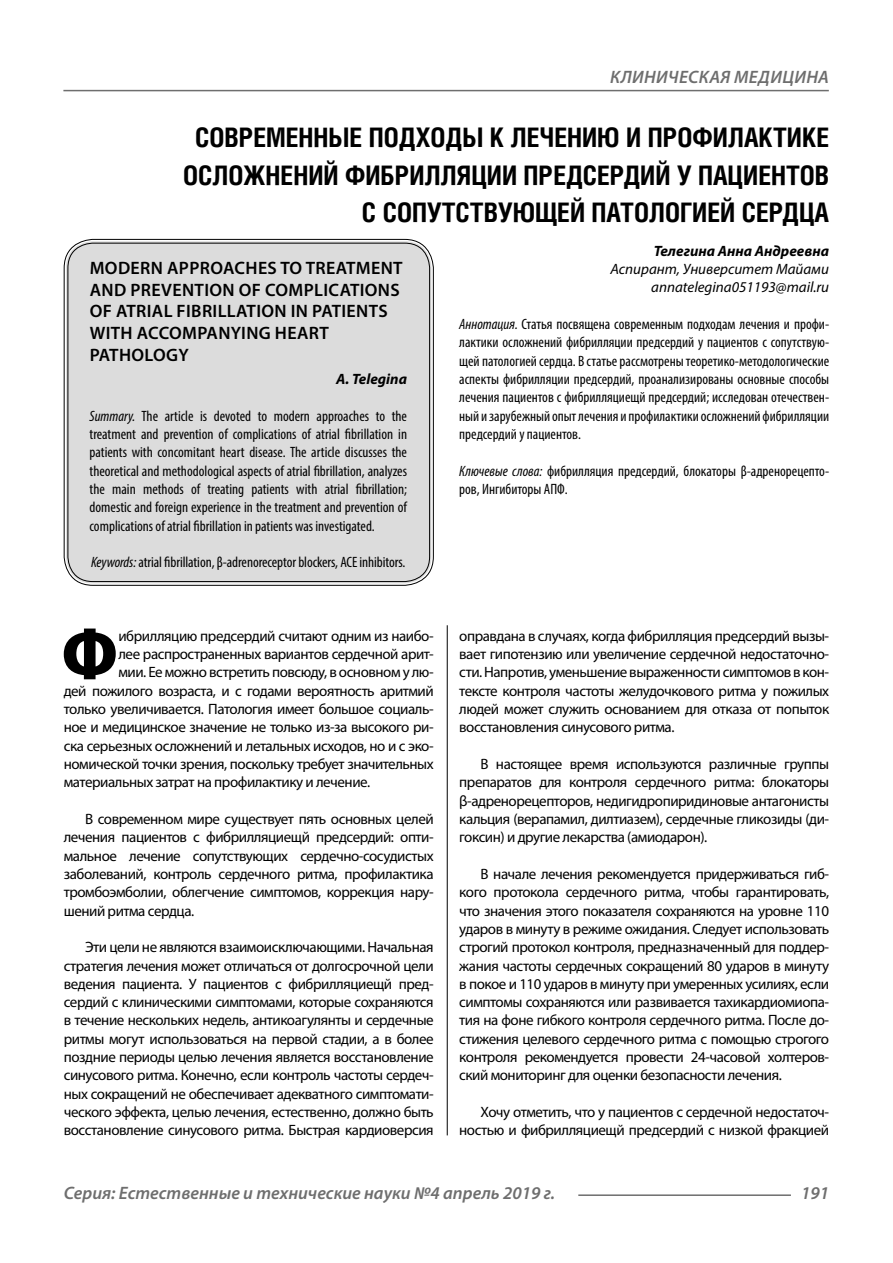
<style>
.page{position:relative;width:893px;height:1263px;background:#fff}
.page>*{position:absolute;margin:0;border:0;box-sizing:border-box;transform-origin:0 0}
.Bukvica{font:900 69.3px "Myriad Pro";color:#000}
.Header{font:700 27px/37.5px "Helios Cond";color:#000;text-align:right}
.Header-eng{font:600 18px/21.6px "Myriad Pro";letter-spacing:.02em;color:#000}
.t1{font:italic 600 18px "Myriad Pro";color:#6e6e6e}
.t2{font:italic 600 18px "Myriad Pro";letter-spacing:.02em;color:#6e6e6e}
.Normal{font:15px/18.3px "Myriad Pro";letter-spacing:-.03em;color:#000;text-align:justify}
.Annotation-eng{font:condensed 15px/18.3px "Myriad Pro";letter-spacing:-.005em;color:#000;text-align:justify}
.Annotation-rus{font:condensed 15px/18.3px "Myriad Pro";color:#000;text-align:justify}
.Bukvica-2{font:15px "Myriad Pro";letter-spacing:-.03em;color:#000}
.Author-doc{font:italic 15px "Myriad Pro";color:#000}
.Author-email{font:italic 15px "Myriad Pro";color:#000}
.Author{font:italic 700 15px "Myriad Pro";color:#000}
.Author-eng{font:italic 700 15px "Myriad Pro";color:#000}
.s1{font-style:italic}
</style>
<div class="page">
<hr style="left:447px;top:128px;width:1px;height:1007px;background:#000">
<div style="left:43px;top:0;width:786px;height:625px;background:#fff"></div>
<div style="left:66px;top:241px;width:365px;height:342px;background:#dcdcdc;border-radius:27px"></div>
<div style="left:68px;top:243px;width:362px;height:339px;border:1px solid #000;border-radius:25px"></div>
<hr style="left:578px;top:1194px;width:213px;height:2px;background:#6e6e6e">
<hr style="left:63px;top:90px;width:766px;height:1px;background:#6e6e6e">
<p class="t2" style="left:610px;top:66px;width:220px">КЛИНИЧЕСКАЯ МЕДИЦИНА</p>
<p class="Header" style="left:183px;top:118px;width:647px">СОВРЕМЕННЫЕ ПОДХОДЫ К ЛЕЧЕНИЮ И ПРОФИЛАКТИКЕ<br>ОСЛОЖНЕНИЙ ФИБРИЛЛЯЦИИ ПРЕДСЕРДИЙ У ПАЦИЕНТОВ<br>С СОПУТСТВУЮЩЕЙ ПАТОЛОГИЕЙ СЕРДЦА</p>
<p class="Author" style="left:654px;top:241px;width:177px">Телегина Анна Андреевна</p>
<p class="Author-doc" style="left:610px;top:260px;width:220px">Аспирант, Университет Майами</p>
<p class="Author-email" style="left:651px;top:278px;width:179px">annatelegina051193@mail.ru</p>
<p class="Annotation-rus" style="left:459px;top:315px;width:371px"><span class="s1">Аннотация.</span> Статья посвящена современным подходам лечения и профи&shy;лактики осложнений фибрилляции предсердий у пациентов с сопутствую&shy;щей патологией сердца. В статье рассмотрены теоретико-методологические аспекты фибрилляции предсердий, проанализированы основные способы лечения пациентов с фибрилляциещй предсердий; исследован отечествен&shy;ный и зарубежный опыт лечения и профилактики осложнений фибрилляции предсердий у пациентов.</p>
<p class="Annotation-rus" style="left:459px;top:461px;width:371px"><span class="s1">Ключевые слова:</span> фибрилляция предсердий, блокаторы β-адренорецепто&shy;ров, Ингибиторы АПФ.</p>
<p class="Header-eng" style="left:90px;top:257px;width:314px">MODERN APPROACHES TO TREATMENT<br>AND PREVENTION OF COMPLICATIONS<br>OF ATRIAL FIBRILLATION IN PATIENTS<br>WITH ACCOMPANYING HEART<br>PATHOLOGY</p>
<p class="Author-eng" style="left:336px;top:369px;width:72px">A. Telegina</p>
<p class="Annotation-eng" style="left:90px;top:406px;width:319px"><span class="s1">Summary.</span> The article is devoted to modern approaches to the treatment and prevention of complications of atrial fibrillation in patients with concomitant heart disease. The article discusses the theoretical and methodological aspects of atrial fibrillation, analyzes the main methods of treating patients with atrial fibrillation; domestic and foreign experience in the treatment and prevention of complications of atrial fibrillation in patients was investigated.</p>
<p class="Annotation-eng" style="left:91px;top:553px;width:316px"><span class="s1">Keywords:</span> atrial fibrillation, β-adrenoreceptor blockers, ACE inhibitors.</p>
<p class="Bukvica" style="left:61px;top:608px;width:58px">Ф</p>
<p class="Bukvica-2" style="left:118px;top:626px;width:317px">ибрилляцию предсердий считают одним из наибо-</p>
<p class="Bukvica-2" style="left:118px;top:645px;width:317px">лее распространенных вариантов сердечной арит-</p>
<p class="Bukvica-2" style="left:118px;top:663px;width:317px">мии. Ее можно встретить повсюду, в основном у лю-</p>
<p class="Bukvica-2" style="left:64px;top:681px;width:371px">дей пожилого возраста, и с годами вероятность аритмий</p>
<p class="Bukvica-2" style="left:64px;top:700px;width:371px">только увеличивается. Патология имеет большое социаль-</p>
<p class="Bukvica-2" style="left:64px;top:718px;width:371px">ное и медицинское значение не только из-за высокого ри-</p>
<p class="Bukvica-2" style="left:64px;top:736px;width:371px">ска серьезных осложнений и летальных исходов, но и с эко-</p>
<p class="Bukvica-2" style="left:64px;top:755px;width:371px">номической точки зрения, поскольку требует значительных</p>
<p class="Bukvica-2" style="left:64px;top:773px;width:308px">материальных затрат на профилактику и лечение.</p>
<p class="Normal" style="left:64px;top:809px;width:371px;text-indent:21px">В современном мире существует пять основных целей лечения пациентов с фибрилляциещй предсердий: опти&shy;мальное лечение сопутствующих сердечно-сосудистых заболеваний, контроль сердечного ритма, профилактика тромбоэмболии, облегчение симптомов, коррекция нару&shy;шений ритма сердца.</p>
<p class="Normal" style="left:64px;top:938px;width:371px;text-indent:21px">Эти цели не являются взаимоисключающими. Начальная стратегия лечения может отличаться от долгосрочной цели ведения пациента. У пациентов с фибрилляциещй пред&shy;сердий с клиническими симптомами, которые сохраняются в течение нескольких недель, антикоагулянты и сердечные ритмы могут использоваться на первой стадии, а в более поздние периоды целью лечения является восстановление синусового ритма. Конечно, если контроль частоты сердеч&shy;ных сокращений не обеспечивает адекватного симптомати&shy;ческого эффекта, целью лечения, естественно, должно быть восстановление синусового ритма. Быстрая кардиоверсия</p>
<p class="Normal" style="left:459px;top:626px;width:371px">оправдана в случаях, когда фибрилляция предсердий вызы&shy;вает гипотензию или увеличение сердечной недостаточно&shy;сти. Напротив, уменьшение выраженности симптомов в кон&shy;тексте контроля частоты желудочкового ритма у пожилых людей может служить основанием для отказа от попыток восстановления синусового ритма.</p>
<p class="Normal" style="left:459px;top:754px;width:371px;text-indent:21px">В настоящее время используются различные группы препаратов для контроля сердечного ритма: блокаторы β-адренорецепторов, недигидропиридиновые антагонисты кальция (верапамил, дилтиазем), сердечные гликозиды (ди&shy;гоксин) и другие лекарства (амиодарон).</p>
<p class="Normal" style="left:459px;top:864px;width:371px;text-indent:21px">В начале лечения рекомендуется придерживаться гиб&shy;кого протокола сердечного ритма, чтобы гарантировать, что значения этого показателя сохраняются на уровне 110 ударов в минуту в режиме ожидания. Следует использовать строгий протокол контроля, предназначенный для поддер&shy;жания частоты сердечных сокращений 80 ударов в минуту в покое и 110 ударов в минуту при умеренных усилиях, если симптомы сохраняются или развивается тахикардиомиопа&shy;тия на фоне гибкого контроля сердечного ритма. После до&shy;стижения целевого сердечного ритма с помощью строгого контроля рекомендуется провести 24-часовой холтеров&shy;ский мониторинг для оценки безопасности лечения.</p>
<p class="Normal" style="left:459px;top:1103px;width:371px;text-align:right">Хочу отметить, что у пациентов с сердечной недостаточ&shy;ностью и фибрилляциещй предсердий с низкой фракцией</p>
<p class="t1" style="left:64px;top:1182px;width:493px">Серия: Естественные и технические науки №4 апрель 2019 г.</p>
<p class="t1" style="left:801px;top:1182px;width:30px">191</p>
</div>
